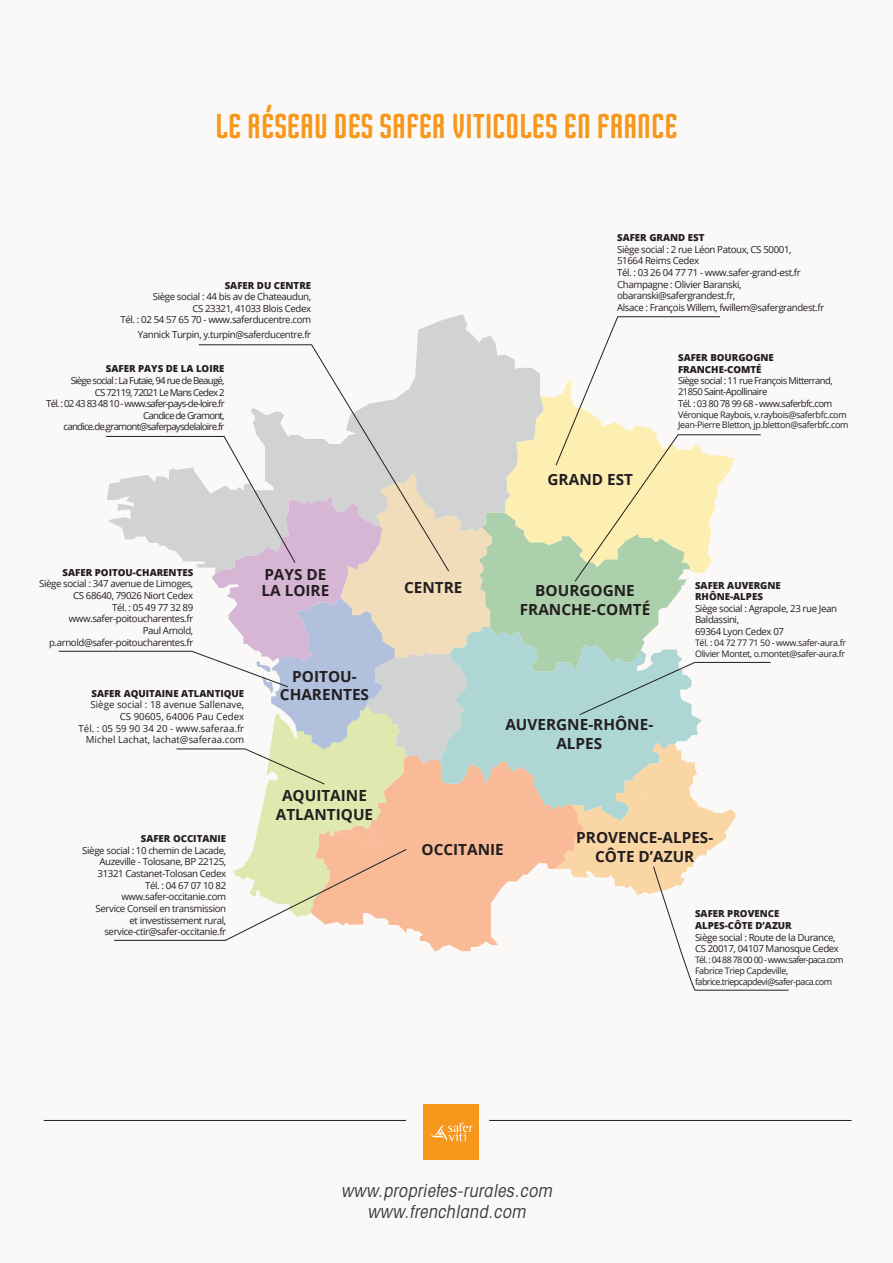
<style>
.page{position:relative;width:893px;height:1263px;background:#fbf9f7}
.page>*{position:absolute;margin:0;border:0;box-sizing:border-box;transform-origin:0 0}
.t1{font:700 36px "Nord";color:#f7981d}
.t2{font:italic condensed 18px/21px "Avant Garde";color:#3e3e3f;text-align:center}
.t3{font:700 15.3px/18.5px "Open Sans";color:#231f20;text-align:center}
.t4{font:9.75px/11.7px "Open Sans";letter-spacing:-.04em;color:#231f20;text-align:right}
.t5{font:800 9.75px/11.7px "Open Sans";color:#231f20}
.t6{font:9.75px/11.7px "Open Sans";letter-spacing:-.08em;color:#231f20;text-align:right}
.t7{font:9.75px/11.7px "Open Sans";color:#231f20;text-align:right}
.t8{font:9.45px/11.4px "Open Sans";letter-spacing:-.06em;color:#231f20}
.t9{font:9px/10.8px "Open Sans";letter-spacing:-.04em;color:#231f20}
.t10{font:9px/10.8px "Open Sans";letter-spacing:-.06em;color:#231f20}
</style>
<div class="page">
<hr style="left:44px;top:1120px;width:362px;height:1px;background:#231f20">
<hr style="left:489px;top:1120px;width:363px;height:1px;background:#231f20">
<div style="left:424px;top:1104px;width:55px;height:56px;background:#f7981d"></div>
<svg style="left:431px;top:1123px;width:41px;height:18px"></svg>
<svg style="left:59px;top:316px;width:730px;height:674px"></svg>
<h1 class="t1" style="left:215px;top:105px;width:464px">LE RÉSEAU DES SAFER VITICOLES EN FRANCE</h1>
<p class="t5" style="left:225px;top:279px;width:88px">SAFER DU CENTRE</p>
<p class="t4" style="left:121px;top:291px;width:192px">Siège social : 44 bis av de Chateaudun,<br>CS 23321, 41033 Blois Cedex<br>Tél. : 02 54 57 65 70 - www.saferducentre.com</p>
<p class="t4" style="left:138px;top:328px;width:175px">Yannick Turpin, y.turpin@saferducentre.fr</p>
<p class="t5" style="left:106px;top:362px;width:120px">SAFER PAYS DE LA LOIRE</p>
<p class="t6" style="left:46px;top:374px;width:180px">Siège social : La Futaie, 94 rue de Beaugé,<br>CS 72119, 72021 Le Mans Cedex 2<br>Tél. : 02 43 83 48 10 - www.safer-pays-de-loire.fr Candice de Gramont, candice.de.gramont@saferpaysdelaloire.fr</p>
<p class="t5" style="left:617px;top:231px;width:89px">SAFER GRAND EST</p>
<p class="t4" style="left:617px;top:243px;width:209px;text-align:left">Siège social : 2 rue Léon Patoux, CS 50001,<br>51664 Reims Cedex<br>Tél. : 03 26 04 77 71 - www.safer-grand-est.fr Champagne : Olivier Baranski, obaranski@safergrandest.fr,<br>Alsace : François Willem, fwillem@safergrandest.fr</p>
<h3 class="t3" style="left:548px;top:470px;width:87px">GRAND EST</h3>
<p class="t5" style="left:678px;top:351px;width:97px">SAFER BOURGOGNE<br>FRANCHE-COMTÉ</p>
<p class="t8" style="left:678px;top:375px;width:156px">Siège social : 11 rue François Mitterrand,<br>21850 Saint-Apollinaire<br>Tél. : 03 80 78 99 68 - www.saferbfc.com</p>
<p class="t9" style="left:678px;top:409px;width:172px">Véronique Raybois, v.raybois@saferbfc.com<br>Jean-Pierre Bletton, jp.bletton@saferbfc.com</p>
<p class="t5" style="left:63px;top:566px;width:132px">SAFER POITOU-CHARENTES</p>
<p class="t4" style="left:39px;top:578px;width:156px">Siège social : 347 avenue de Limoges,<br>CS 68640, 79026 Niort Cedex<br>Tél. : 05 49 77 32 89 www.safer-poitoucharentes.fr<br>Paul Arnold, p.arnold@safer-poitoucharentes.fr</p>
<p class="t5" style="left:91px;top:687px;width:154px">SAFER AQUITAINE ATLANTIQUE</p>
<p class="t7" style="left:79px;top:699px;width:167px">Siège social : 18 avenue Sallenave, CS 90605, 64006 Pau Cedex<br>Tél. : 05 59 90 34 20 - www.saferaa.fr Michel Lachat, lachat@saferaa.com</p>
<p class="t5" style="left:141px;top:832px;width:87px">SAFER OCCITANIE</p>
<p class="t4" style="left:82px;top:844px;width:145px">Siège social : 10 chemin de Lacade,<br>Auzeville - Tolosane, BP 22125,<br>31321 Castanet-Tolosan Cedex<br>Tél. : 04 67 07 10 82 www.safer-occitanie.com<br>Service Conseil en transmission<br>et investissement rural, service-ctir@safer-occitanie.fr</p>
<h3 class="t3" style="left:261px;top:565px;width:69px;line-height:17px;text-align:left">PAYS DE<br>LA LOIRE</h3>
<h3 class="t3" style="left:280px;top:666px;width:91px">POITOU-<br>CHARENTES</h3>
<h3 class="t3" style="left:276px;top:786px;width:99px">AQUITAINE<br>ATLANTIQUE</h3>
<h3 class="t3" style="left:404px;top:577px;width:60px">CENTRE</h3>
<h3 class="t3" style="left:520px;top:581px;width:132px">BOURGOGNE<br>FRANCHE-COMTÉ</h3>
<h3 class="t3" style="left:505px;top:715px;width:149px">AUVERGNE-RHÔNE-<br>ALPES</h3>
<p class="t5" style="left:695px;top:579px;width:87px">SAFER AUVERGNE<br>RHÔNE-ALPES</p>
<p class="t4" style="left:695px;top:602px;width:144px;text-align:left">Siège social : Agrapole, 23 rue Jean<br>Baldassini,<br>69364 Lyon Cedex 07</p>
<p class="t9" style="left:695px;top:637px;width:153px">Tél. : 04 72 77 71 50 - www.safer-aura.fr<br>Olivier Montet, o.montet@safer-aura.fr</p>
<h3 class="t3" style="left:421px;top:840px;width:84px">OCCITANIE</h3>
<h3 class="t3" style="left:576px;top:828px;width:138px">PROVENCE-ALPES-<br>CÔTE D’AZUR</h3>
<p class="t5" style="left:695px;top:907px;width:98px">SAFER PROVENCE<br>ALPES-CÔTE D’AZUR</p>
<p class="t4" style="left:695px;top:931px;width:145px;text-align:left">Siège social : Route de la Durance,<br>CS 20017, 04107 Manosque Cedex</p>
<p class="t10" style="left:695px;top:954px;width:150px">Tél. : 04 88 78 00 00 - www.safer-paca.com<br>Fabrice Triep Capdeville, fabrice.triepcapdevi@safer-paca.com</p>
<h2 class="t2" style="left:341px;top:1180px;width:216px">www.proprietes-rurales.com www.frenchland.com</h2>
</div>
